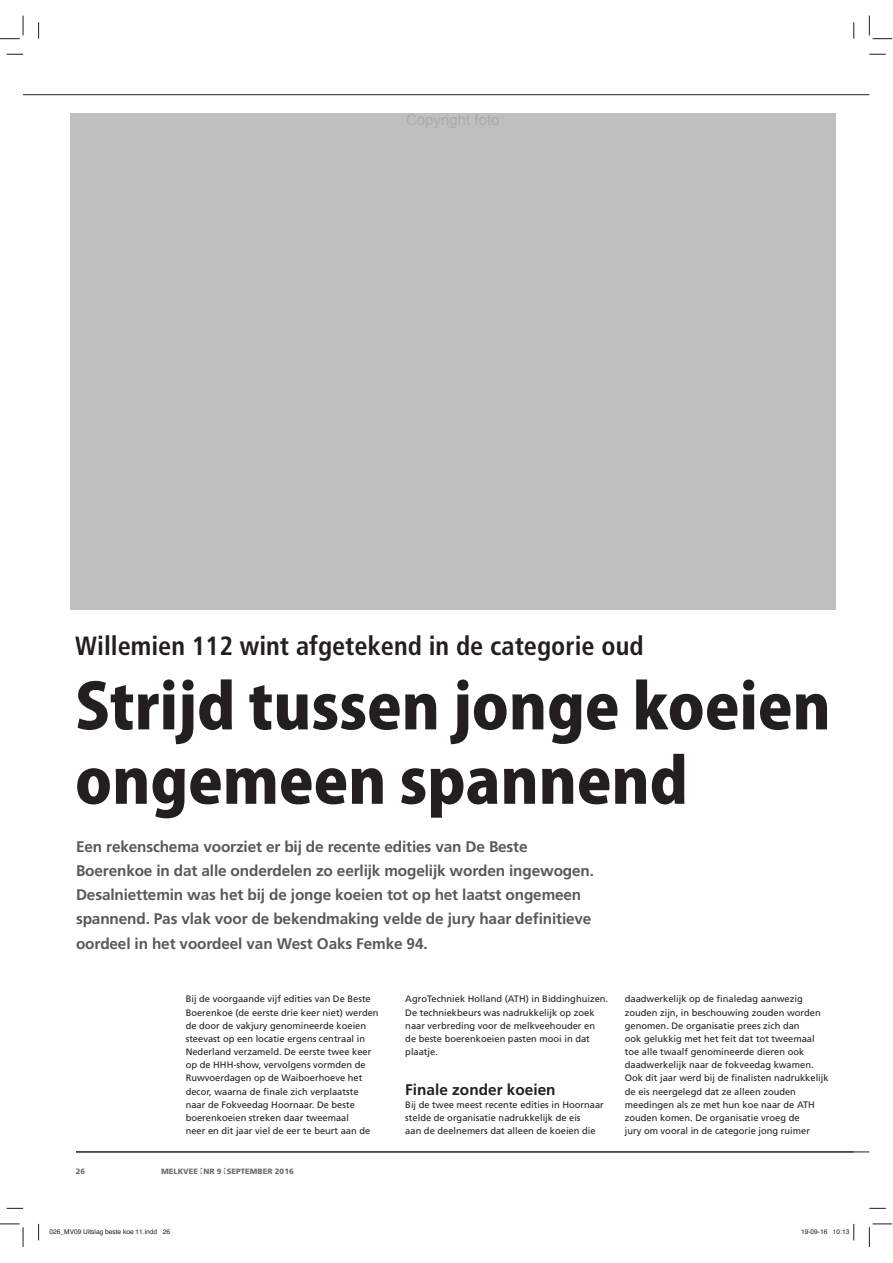
<style>
.page{position:relative;width:893px;height:1263px;background:#fff}
.page>*{position:absolute;margin:0;border:0;box-sizing:border-box;transform-origin:0 0}
.t1{font:61.95px/74.4px "Koz Go Pro Heavy 90 msp RKSJ H";color:#231f20}
.t2{font:700 condensed 26.4px "Frutiger LT Std";color:#231f20}
.t3{font:700 15.3px/24.2px "Frutiger LT Std";letter-spacing:-.01em;color:#58595b}
.t4{font:700 15.3px "Frutiger LT Std";color:#231f20}
.t5{font:9.3px/13.2px "Frutiger LT Std";color:#231f20}
.t6{font:900 7.65px "Frutiger LT Std";color:#6d6e70}
.t7{font:6.6px "Helvetica";color:#221e1f}
</style>
<div class="page">
<hr style="left:76px;top:1152px;width:793px;height:1px;background:#231f20">
<hr style="left:23px;top:94px;width:846px;height:1px;background:#231f20">
<svg style="left:7px;top:54px;width:16px;height:1px"></svg>
<svg style="left:869px;top:54px;width:17px;height:1px"></svg>
<svg style="left:7px;top:1208px;width:16px;height:1px"></svg>
<svg style="left:869px;top:1208px;width:17px;height:1px"></svg>
<svg style="left:38px;top:22px;width:1px;height:17px"></svg>
<svg style="left:38px;top:1224px;width:1px;height:16px"></svg>
<svg style="left:853px;top:22px;width:1px;height:17px"></svg>
<svg style="left:0;top:16px;width:24px;height:23px"></svg>
<svg style="left:0;top:1224px;width:24px;height:23px"></svg>
<svg style="left:869px;top:16px;width:23px;height:23px"></svg>
<svg style="left:869px;top:1224px;width:23px;height:23px"></svg>
<svg style="left:853px;top:1224px;width:1px;height:16px"></svg>
<div style="left:70px;top:113px;width:765px;height:497px;background:#bfbfbf"></div>
<h2 class="t2" style="left:75px;top:634px;width:570px">Willemien 112 wint afgetekend in de categorie oud</h2>
<h1 class="t1" style="left:75px;top:677px;width:757px">Strijd tussen jonge koeien ongemeen spannend</h1>
<p class="t3" style="left:76px;top:835px;width:519px">Een rekenschema voorziet er bij de recente edities van De Beste Boerenkoe in dat alle onderdelen zo eerlijk mogelijk worden ingewogen.<br>Desalniettemin was het bij de jonge koeien tot op het laatst ongemeen spannend. Pas vlak voor de bekendmaking velde de jury haar definitieve oordeel in het voordeel van West Oaks Femke 94.</p>
<p class="t5" style="left:186px;top:993px;width:194px">Bij de voorgaande vijf edities van De Beste Boerenkoe (de eerste drie keer niet) werden de door de vakjury genomineerde koeien steevast op een locatie ergens centraal in Nederland verzameld. De eerste twee keer op de HHH-show, vervolgens vormden de Ruwvoerdagen op de Waiboerhoeve het decor, waarna de finale zich verplaatste naar de Fokveedag Hoornaar. De beste boerenkoeien streken daar tweemaal<br>neer en dit jaar viel de eer te beurt aan de</p>
<p class="t5" style="left:405px;top:993px;width:204px">AgroTechniek Holland (ATH) in Biddinghuizen.<br>De techniekbeurs was nadrukkelijk op zoek naar verbreding voor de melkveehouder en de beste boerenkoeien pasten mooi in dat plaatje.</p>
<h3 class="t4" style="left:405px;top:1083px;width:152px">Finale zonder koeien</h3>
<p class="t5" style="left:405px;top:1098px;width:200px">Bij de twee meest recente edities in Hoornaar stelde de organisatie nadrukkelijk de eis<br>aan de deelnemers dat alleen de koeien die</p>
<p class="t6" style="left:76px;top:1166px;width:11px">26</p>
<p class="t6" style="left:161px;top:1166px;width:134px">MELKVEE NR 9 SEPTEMBER 2016</p>
<p class="t5" style="left:625px;top:993px;width:205px">daadwerkelijk op de finaledag aanwezig zouden zijn, in beschouwing zouden worden genomen. De organisatie prees zich dan<br>ook gelukkig met het feit dat tot tweemaal toe alle twaalf genomineerde dieren ook daadwerkelijk naar de fokveedag kwamen.<br>Ook dit jaar werd bij de finalisten nadrukkelijk de eis neergelegd dat ze alleen zouden meedingen als ze met hun koe naar de ATH zouden komen. De organisatie vroeg de<br>jury om vooral in de categorie jong ruimer</p>
<p class="t7" style="left:50px;top:1229px;width:122px">026_MV09 Uitslag beste koe 11.indd 26</p>
<p class="t7" style="left:801px;top:1229px;width:50px">19-09-16 10:13</p>
</div>
